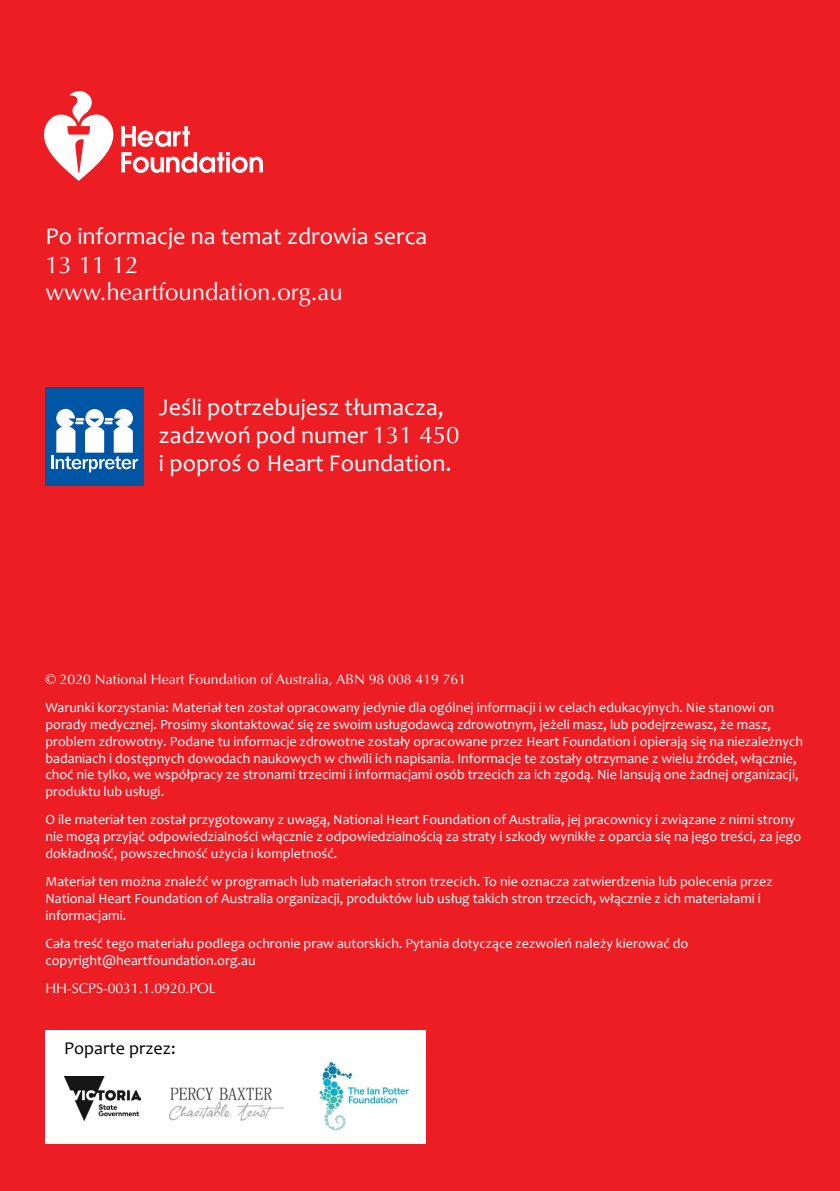
<style>
.page{position:relative;width:840px;height:1191px;background:#fff}
.page>*{position:absolute;margin:0;border:0;box-sizing:border-box;transform-origin:0 0}
.t1{font:24px/28px "Candara";color:#fff}
.t2{font:24px/27.8px "Optima LT Std";color:#fff}
.t3{font:18px "Candara";color:#000}
.t4{font:14px/16.8px "Candara";color:#fff}
.t5{font:14px "Optima LT Std";color:#fff}
.s1{font-family:"Optima LT Std"}
</style>
<div class="page">
<div style="left:0;top:0;width:839px;height:1191px;background:#ed1d24"></div>
<div style="left:45px;top:1030px;width:380px;height:113px;background:#fff"></div>
<img style="left:64px;top:1076px;width:76px;height:44px">
<img style="left:319px;top:1061px;width:91px;height:70px">
<img style="left:169px;top:1087px;width:115px;height:34px">
<div style="left:45px;top:387px;width:98px;height:98px;background:#0055a4"></div>
<svg style="left:51px;top:409px;width:87px;height:63px"></svg>
<img style="left:44px;top:92px;width:218px;height:88px">
<h1 class="t1" style="left:45px;top:223px;width:383px">Po informacje na temat zdrowia serca</h1>
<h1 class="t2" style="left:45px;top:251px;width:299px">13 11 12 www.heartfoundation.org.au</h1>
<h1 class="t1" style="left:159px;top:393px;width:302px">Jeśli potrzebujesz tłumacza, zadzwoń pod numer <span class="s1">131 450 </span>i poproś o Heart Foundation.</h1>
<p class="t5" style="left:45px;top:671px;width:422px">© 2020 National Heart Foundation of Australia, ABN 98 008 419 761</p>
<p class="t4" style="left:45px;top:699px;width:758px">Warunki korzystania: Materiał ten został opracowany jedynie dla ogólnej informacji i w celach edukacyjnych. Nie stanowi on porady medycznej. Prosimy skontaktować się ze swoim usługodawcą zdrowotnym, jeżeli masz, lub podejrzewasz, że masz, problem zdrowotny. Podane tu informacje zdrowotne zostały opracowane przez Heart Foundation i opierają się na niezależnych badaniach i dostępnych dowodach naukowych w chwili ich napisania. Informacje te zostały otrzymane z wielu źródeł, włącznie, choć nie tylko, we współpracy ze stronami trzecimi i informacjami osób trzecich za ich zgodą. Nie lansują one żadnej organizacji, produktu lub usługi.</p>
<p class="t4" style="left:45px;top:811px;width:757px">O ile materiał ten został przygotowany z uwagą, National Heart Foundation of Australia, jej pracownicy i związane z nimi strony nie mogą przyjąć odpowiedzialności włącznie z odpowiedzialnością za straty i szkody wynikłe z oparcia się na jego treści, za jego dokładność, powszechność użycia i kompletność.</p>
<p class="t4" style="left:45px;top:873px;width:728px">Materiał ten można znaleźć w programach lub materiałach stron trzecich. To nie oznacza zatwierdzenia lub polecenia przez<br>National Heart Foundation of Australia organizacji, produktów lub usług takich stron trzecich, włącznie z ich materiałami i informacjami.</p>
<p class="t4" style="left:45px;top:935px;width:644px">Cała treść tego materiału podlega ochronie praw autorskich. Pytania dotyczące zezwoleń należy kierować do copyright@heartfoundation.org.au</p>
<p class="t5" style="left:45px;top:980px;width:172px">HH-SCPS-0031.1.0920.POL</p>
<p class="t3" style="left:64px;top:1037px;width:113px">Poparte przez:</p>
</div>
